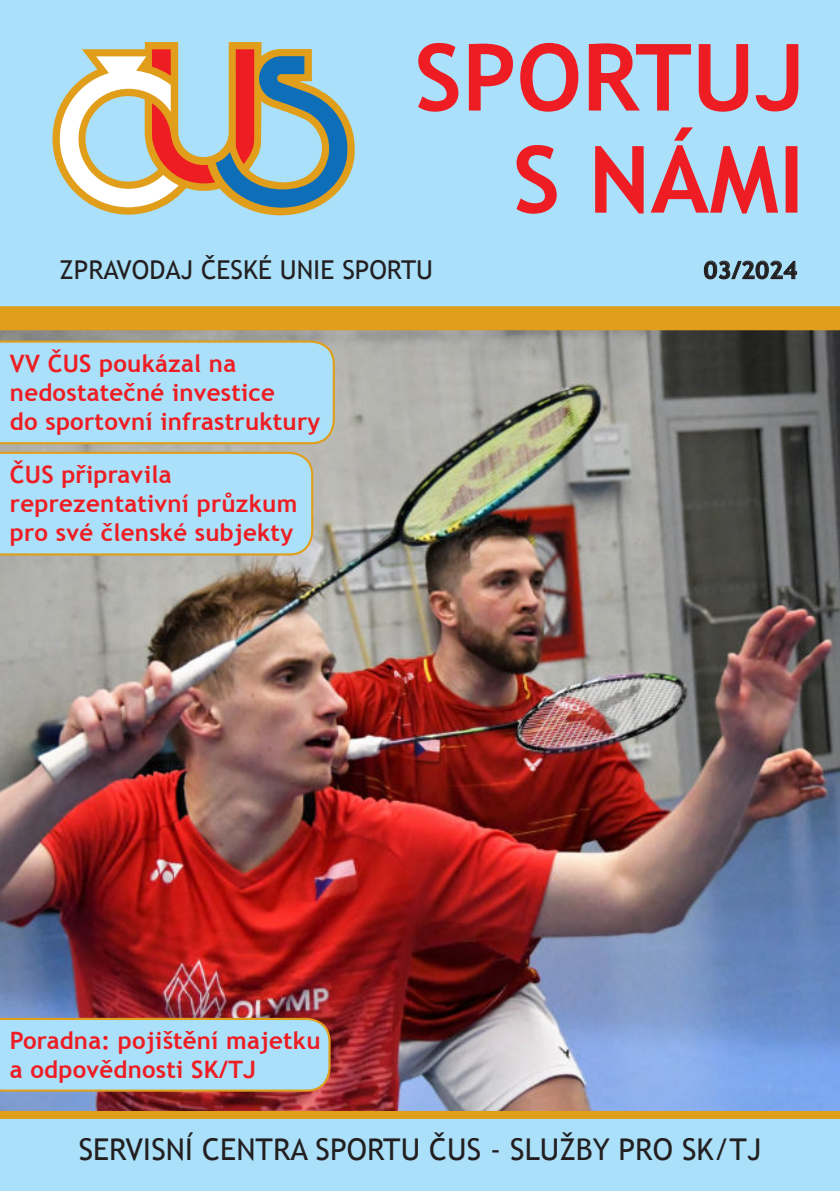
<style>
.page{position:relative;width:840px;height:1191px;background:#fff}
.page>*{position:absolute;margin:0;border:0;box-sizing:border-box;transform-origin:0 0}
.t1{font:30px "Trebuchet MS";color:#231f20}
.t2{font:26px "Trebuchet MS";color:#231f20}
.t3{font:700 24px/28.8px "Trebuchet MS";letter-spacing:.01em;color:#ee1d23}
.t4{font:700 24px "Trebuchet MS";color:#231f20}
</style>
<div class="page">
<img style="left:0;top:330px;width:839px;height:781px">
<div style="left:0;top:0;width:839px;height:312px;background:#aae0f9"></div>
<div style="left:0;top:1119px;width:839px;height:72px;background:#aae0f9"></div>
<svg style="left:52px;top:42px;width:302px;height:173px"></svg>
<svg style="left:60px;top:49px;width:287px;height:159px"></svg>
<svg style="left:703px;top:260px;width:93px;height:20px"></svg>
<svg style="left:516px;top:127px;width:281px;height:87px"></svg>
<svg style="left:418px;top:43px;width:379px;height:69px"></svg>
<div style="left:0;top:306px;width:839px;height:24px;background:#e09e1b"></div>
<div style="left:0;top:1111px;width:839px;height:8px;background:#e09e1b"></div>
<svg style="left:0;top:339px;width:336px;height:217px;background:#acd9e9"></svg>
<svg style="left:0;top:1016px;width:331px;height:76px;background:#acd5e4"></svg>
<p class="t2" style="left:60px;top:254px;width:374px">ZPRAVODAJ ČESKÉ UNIE SPORTU</p>
<p class="t4" style="left:703px;top:256px;width:95px">03/2024</p>
<p class="t3" style="left:10px;top:349px;width:312px">VV ČUS poukázal na nedostatečné investice<br>do sportovní infrastruktury</p>
<p class="t3" style="left:10px;top:460px;width:289px">ČUS připravila reprezentativní průzkum pro své členské subjekty</p>
<p class="t3" style="left:10px;top:1026px;width:312px">Poradna: pojištění majetku a odpovědnosti SK/TJ</p>
<p class="t1" style="left:79px;top:1132px;width:683px">SERVISNÍ CENTRA SPORTU ČUS - SLUŽBY PRO SK/TJ</p>
</div>
